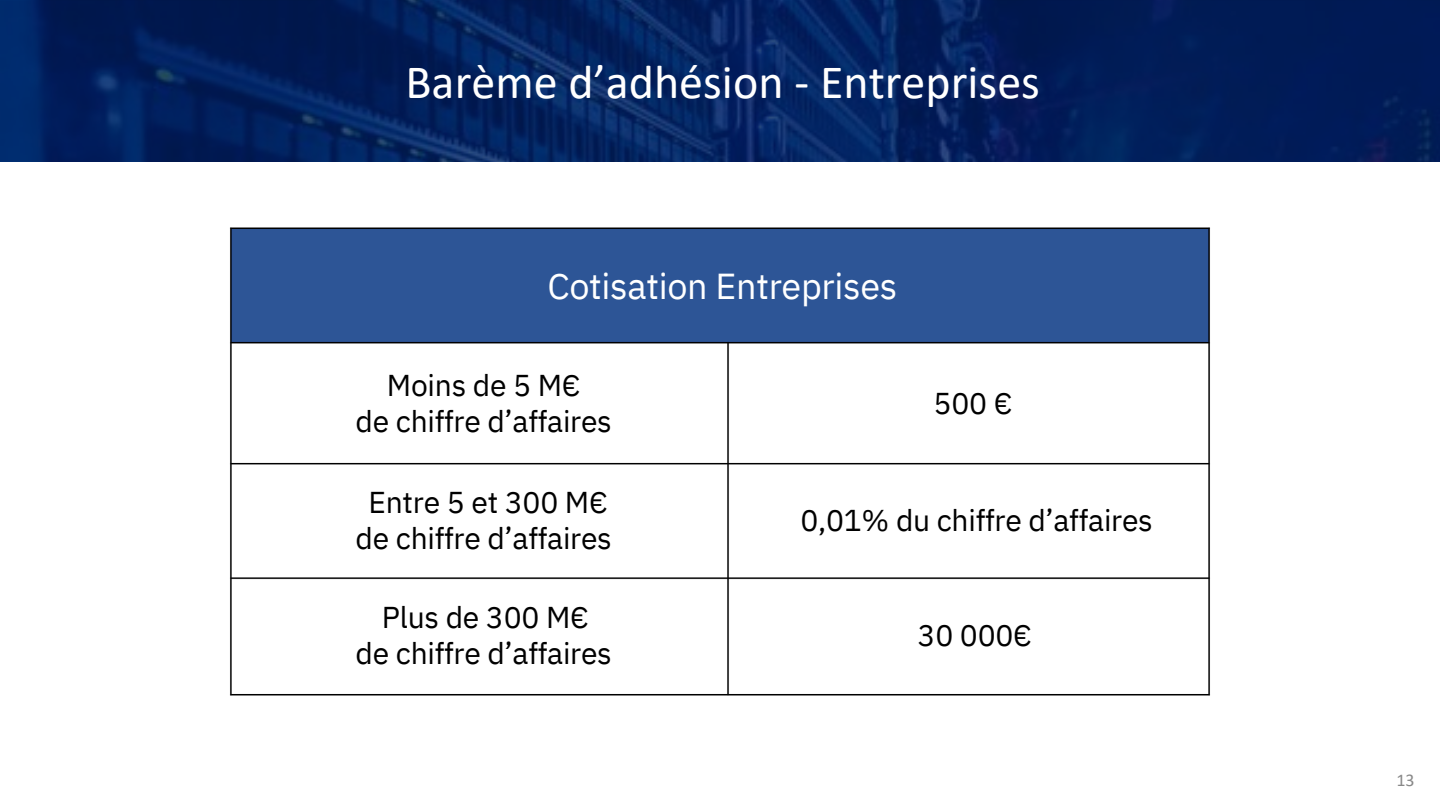
<style>
.page{position:relative;width:1440px;height:810px;background:#fff}
.page>*{position:absolute;margin:0;border:0;box-sizing:border-box;transform-origin:0 0}
.t1{font:48px "Calibri";color:#fff}
.t2{font:36px "IBM Plex Sans";letter-spacing:-.01em;color:#fff}
.t3{font:30.15px "IBM Plex Sans";letter-spacing:-.01em;color:#000}
.t4{font:30px "IBM Plex Sans";letter-spacing:-.01em;color:#000}
.t5{font:18px "Calibri";color:#898989}
</style>
<div class="page">
<img style="left:0;top:0;width:1440px;height:162px">
<img style="left:229px;top:227px;width:982px;height:469px">
<p class="t1" style="left:406px;top:62px;width:636px">Barème d’adhésion - Entreprises</p>
<h2 class="t2" style="left:547px;top:262px;width:351px">Cotisation Entreprises</h2>
<p class="t4" style="left:387px;top:365px;width:195px">Moins de 5 M€</p>
<p class="t4" style="left:356px;top:401px;width:258px">de chiffre d’affaires</p>
<p class="t4" style="left:934px;top:383px;width:80px">500 €</p>
<p class="t3" style="left:369px;top:482px;width:241px">Entre 5 et 300 M€</p>
<p class="t4" style="left:356px;top:518px;width:258px">de chiffre d’affaires</p>
<p class="t4" style="left:382px;top:598px;width:209px">Plus de 300 M€</p>
<p class="t4" style="left:356px;top:633px;width:258px">de chiffre d’affaires</p>
<p class="t4" style="left:800px;top:500px;width:354px">0,01% du chiffre d’affaires</p>
<p class="t4" style="left:918px;top:616px;width:116px">30 000€</p>
<h1 class="t5" style="left:1396px;top:772px;width:20px">13</h1>
</div>
